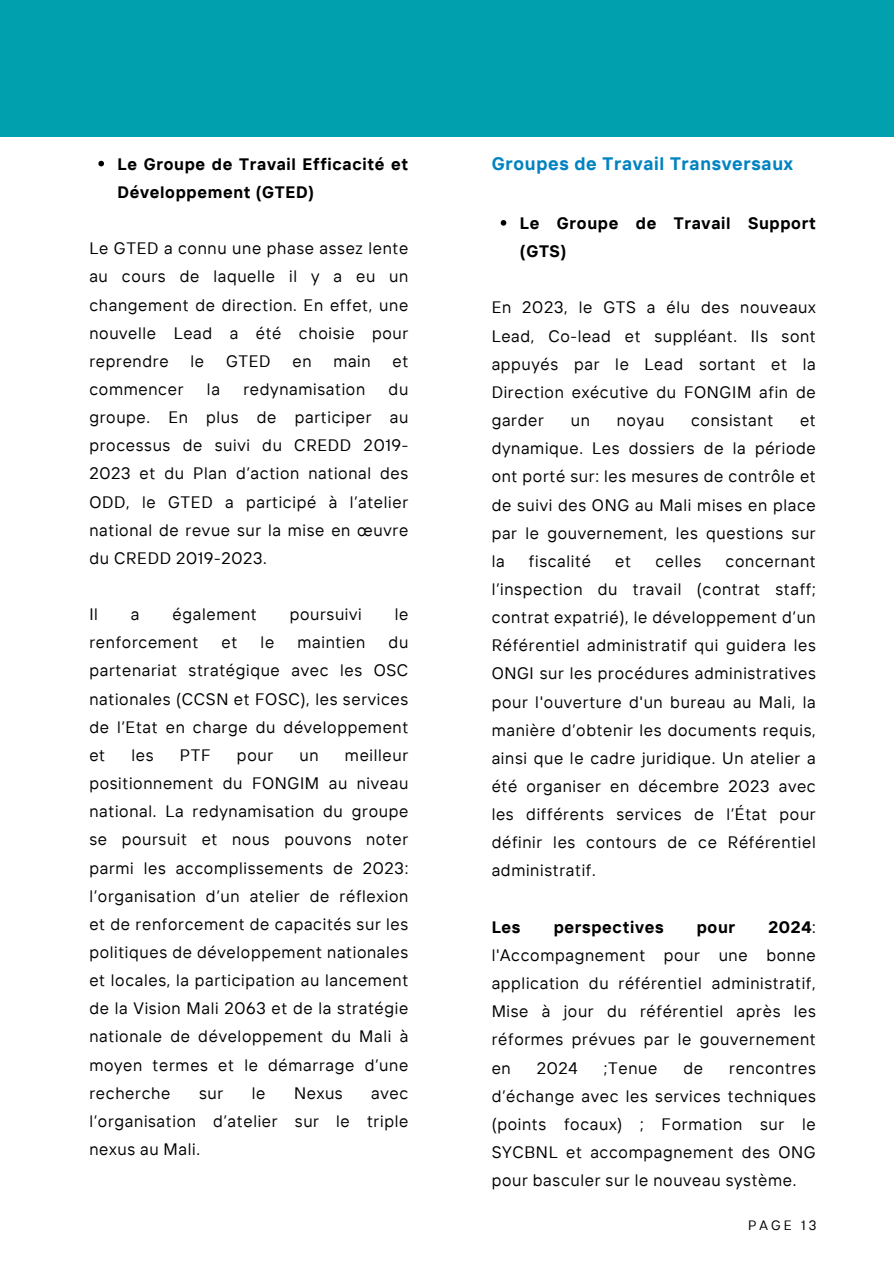
<style>
.page{position:relative;width:894px;height:1264px;background:#fff}
.page>*{position:absolute;margin:0;border:0;box-sizing:border-box;transform-origin:0 0}
.t1{font:700 18px "TT Interphases";letter-spacing:.04em;color:#0083c1}
.t2{font:16.5px/28.2px "TT Interphases";letter-spacing:.04em;color:#000001;text-align:justify}
.t3{font:700 16.5px/28.2px "TT Interphases";letter-spacing:.04em;color:#000001}
.t4{font:13.5px "TT Interphases";letter-spacing:.23em;color:#000001}
.s1{font-weight:700}
</style>
<div class="page">
<svg style="left:98px;top:161px;width:6px;height:5px"></svg>
<div style="left:0;top:0;width:893px;height:137px;background:#00a0af"></div>
<svg style="left:500px;top:220px;width:6px;height:6px"></svg>
<p class="t3" style="left:117px;top:149px;width:292px">Le Groupe de Travail Efficacité et<br>Développement (GTED)</p>
<p class="t2" style="left:89px;top:234px;width:320px">Le GTED a connu une phase assez lente au cours de laquelle il y a eu un changement de direction. En effet, une nouvelle Lead a été choisie pour reprendre</p>
<p class="t2" style="left:190px;top:346px;width:15px">le</p>
<p class="t2" style="left:226px;top:346px;width:46px">GTED</p>
<p class="t2" style="left:292px;top:346px;width:21px">en</p>
<p class="t2" style="left:333px;top:346px;width:39px">main</p>
<p class="t2" style="left:392px;top:346px;width:17px">et</p>
<p class="t2" style="left:89px;top:374px;width:96px">commencer</p>
<p class="t2" style="left:207px;top:374px;width:14px">la</p>
<p class="t2" style="left:243px;top:374px;width:123px">redynamisation</p>
<p class="t2" style="left:89px;top:374px;width:320px;text-indent:299px">du groupe. En plus de participer au processus de suivi du CREDD 2019- 2023 et du Plan d’action national des ODD, le GTED a participé à l’atelier national de revue sur la mise en œuvre du CREDD 2019-2023.</p>
<p class="t2" style="left:89px;top:600px;width:10px">Il</p>
<p class="t2" style="left:131px;top:600px;width:10px">a</p>
<p class="t2" style="left:172px;top:600px;width:86px">également</p>
<p class="t2" style="left:289px;top:600px;width:73px">poursuivi</p>
<p class="t2" style="left:394px;top:600px;width:15px">le</p>
<p class="t2" style="left:89px;top:628px;width:110px">renforcement</p>
<p class="t2" style="left:221px;top:628px;width:17px">et</p>
<p class="t2" style="left:260px;top:628px;width:15px">le</p>
<p class="t2" style="left:297px;top:628px;width:69px">maintien</p>
<p class="t2" style="left:89px;top:628px;width:320px;text-indent:299px">du partenariat stratégique avec les OSC nationales (CCSN et FOSC), les services de l’Etat en charge du développement et</p>
<p class="t2" style="left:89px;top:740px;width:320px;text-indent:255px">meilleur positionnement du FONGIM au niveau national. La redynamisation du groupe se poursuit et nous pouvons noter parmi les accomplissements de 2023: l’organisation d’un atelier de réflexion et de renforcement de capacités sur les politiques de développement nationales et locales, la participation au lancement de la Vision Mali 2063 et de la stratégie nationale de développement du Mali à moyen termes et le démarrage d’une recherche</p>
<p class="t2" style="left:131px;top:740px;width:24px">les</p>
<p class="t2" style="left:180px;top:740px;width:32px">PTF</p>
<p class="t2" style="left:237px;top:740px;width:38px">pour</p>
<p class="t2" style="left:299px;top:740px;width:21px">un</p>
<p class="t2" style="left:199px;top:1078px;width:26px">sur</p>
<p class="t2" style="left:252px;top:1078px;width:15px">le</p>
<p class="t2" style="left:294px;top:1078px;width:50px">Nexus</p>
<p class="t2" style="left:89px;top:1078px;width:320px;text-indent:282px">avec l’organisation d’atelier sur le triple nexus au Mali.</p>
<p class="t1" style="left:491px;top:152px;width:302px">Groupes de Travail Transversaux</p>
<p class="t3" style="left:519px;top:209px;width:297px">Le Groupe de Travail Support (GTS)</p>
<p class="t2" style="left:491px;top:293px;width:325px">En 2023, le GTS a élu des nouveaux Lead, Co-lead et suppléant. Ils sont appuyés par le Lead sortant et la Direction exécutive du FONGIM afin de garder</p>
<p class="t2" style="left:570px;top:406px;width:21px">un</p>
<p class="t2" style="left:616px;top:406px;width:49px">noyau</p>
<p class="t2" style="left:691px;top:406px;width:84px">consistant</p>
<p class="t2" style="left:491px;top:406px;width:325px;text-indent:308px">et dynamique. Les dossiers de la période ont porté sur: les mesures de contrôle et de suivi des ONG au Mali mises en place par le gouvernement, les questions sur la</p>
<p class="t2" style="left:529px;top:546px;width:64px">fiscalité</p>
<p class="t2" style="left:615px;top:546px;width:17px">et</p>
<p class="t2" style="left:655px;top:546px;width:47px">celles</p>
<p class="t2" style="left:491px;top:546px;width:325px;text-indent:234px">concernant l’inspection du travail (contrat staff; contrat expatrié), le développement d’un Référentiel administratif qui guidera les ONGI sur les procédures administratives pour l'ouverture d'un bureau au Mali, la manière d’obtenir les documents requis, ainsi que le cadre juridique. Un atelier a été organiser en décembre 2023 avec les différents services de l’État pour définir les contours de ce Référentiel administratif.</p>
<p class="t3" style="left:491px;top:912px;width:30px">Les</p>
<p class="t3" style="left:553px;top:912px;width:111px">perspectives</p>
<p class="t3" style="left:696px;top:912px;width:40px">pour</p>
<p class="t2" style="left:491px;top:912px;width:325px;text-indent:277px"><span class="s1">2024</span>: l'Accompagnement pour une bonne application du référentiel administratif, Mise à jour du référentiel après les réformes prévues par le gouvernement en</p>
<p class="t2" style="left:536px;top:1053px;width:42px">2024</p>
<p class="t2" style="left:603px;top:1053px;width:55px">;Tenue</p>
<p class="t2" style="left:683px;top:1053px;width:21px">de</p>
<p class="t2" style="left:491px;top:1053px;width:325px;text-indent:237px">rencontres d’échange avec les services techniques (points focaux) ; Formation sur le SYCBNL et accompagnement des ONG pour basculer sur le nouveau système.</p>
<p class="t4" style="left:747px;top:1216px;width:70px">PAGE 13</p>
</div>
